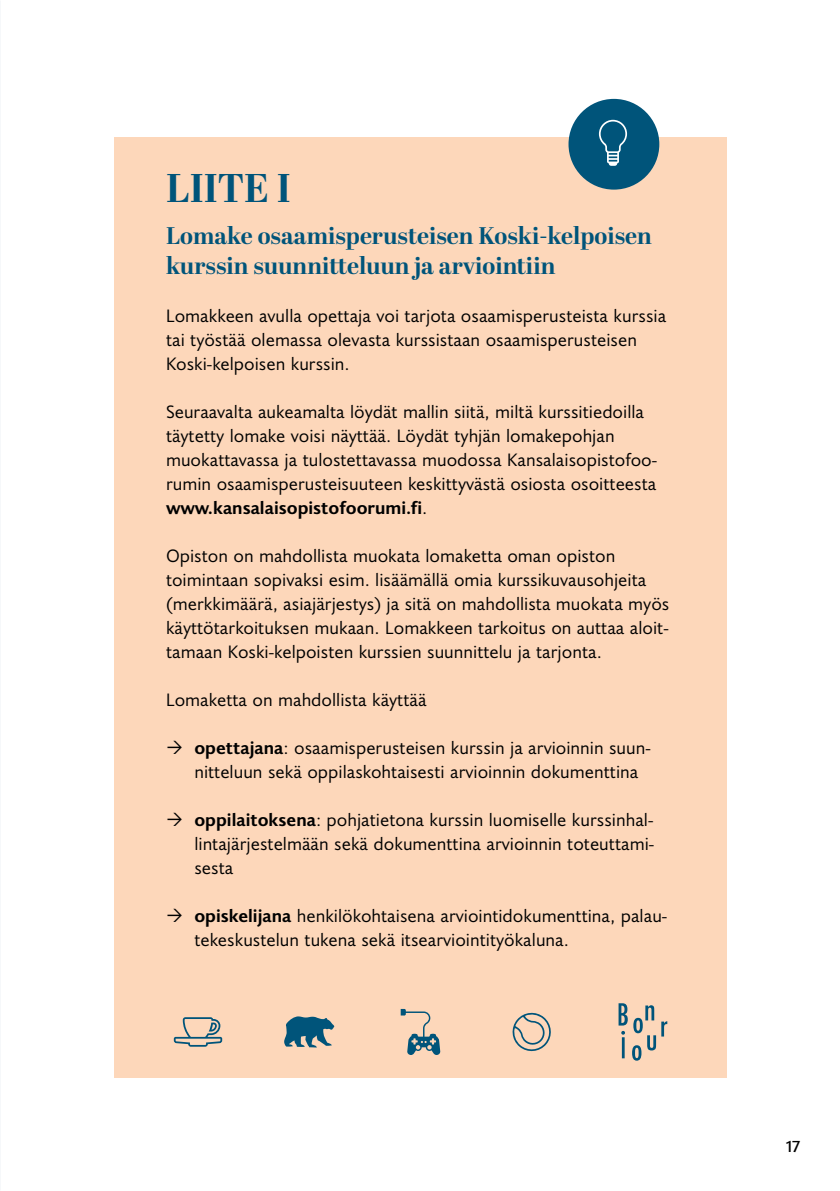
<style>
.page{position:relative;width:840px;height:1191px;background:#fff}
.page>*{position:absolute;margin:0;border:0;box-sizing:border-box;transform-origin:0 0}
.t1{font:85.2px "Poppi OT Household One";color:#fff}
.t2{font:700 40px "Abril Display";color:#00547a}
.t3{font:700 24px/30px "Abril Display";color:#00547a}
.t4{font:18px/24px "Joanna Sans Nova";color:#000}
.t5{font:500 16px "Joanna Sans Nova";color:#000}
.s1{font-weight:700}
</style>
<div class="page">
<div style="left:113px;top:137px;width:613px;height:940px;background:#fdd7ba"></div>
<svg style="left:174px;top:1017px;width:48px;height:29px"></svg>
<svg style="left:512px;top:1012px;width:39px;height:40px"></svg>
<svg style="left:400px;top:1009px;width:40px;height:46px"></svg>
<svg style="left:284px;top:1016px;width:50px;height:31px"></svg>
<svg style="left:618px;top:1003px;width:37px;height:57px"></svg>
<svg style="left:661px;top:1021px;width:6px;height:15px"></svg>
<div style="left:568px;top:99px;width:91px;height:91px;background:#00547a;border-radius:50%"></div>
<p class="t1" style="left:590px;top:93px;width:47px">I</p>
<p class="t2" style="left:166px;top:161px;width:126px">LIITE I</p>
<p class="t3" style="left:166px;top:222px;width:487px">Lomake osaamisperusteisen Koski-kelpoisen kurssin suunnitteluun ja arviointiin</p>
<p class="t4" style="left:166px;top:303px;width:501px">Lomakkeen avulla opettaja voi tarjota osaamisperusteista kurssia tai työstää olemassa olevasta kurssistaan osaamisperusteisen<br>Koski-kelpoisen kurssin.</p>
<p class="t4" style="left:166px;top:399px;width:492px">Seuraavalta aukeamalta löydät mallin siitä, miltä kurssitiedoilla täytetty lomake voisi näyttää. Löydät tyhjän lomakepohjan muokattavassa ja tulostettavassa muodossa Kansalaisopistofoo&shy;rumin osaamisperusteisuuteen keskittyvästä osiosta osoitteesta <span class="s1">www.kansalaisopistofoorumi.fi</span>.</p>
<p class="t4" style="left:166px;top:543px;width:504px">Opiston on mahdollista muokata lomaketta oman opiston toimintaan sopivaksi esim. lisäämällä omia kurssikuvausohjeita (merkkimäärä, asiajärjestys) ja sitä on mahdollista muokata myös käyttötarkoituksen mukaan. Lomakkeen tarkoitus on auttaa aloit&shy;tamaan Koski-kelpoisten kurssien suunnittelu ja tarjonta.</p>
<p class="t4" style="left:166px;top:687px;width:262px">Lomaketta on mahdollista käyttää</p>
<p class="t4" style="left:194px;top:735px;width:457px"><span class="s1">opettajana</span>: osaamisperusteisen kurssin ja arvioinnin suun&shy;nitteluun sekä oppilaskohtaisesti arvioinnin dokumenttina</p>
<p class="t4" style="left:194px;top:807px;width:461px;text-align:justify"><span class="s1">oppilaitoksena</span>: pohjatietona kurssin luomiselle kurssinhal&shy;lintajärjestelmään sekä dokumenttina arvioinnin toteuttami&shy;sesta</p>
<p class="t4" style="left:194px;top:903px;width:474px"><span class="s1">opiskelijana</span> henkilökohtaisena arviointidokumenttina, palau&shy;tekeskustelun tukena sekä itsearviointityökaluna.</p>
<p class="t5" style="left:785px;top:1134px;width:16px">17</p>
</div>
